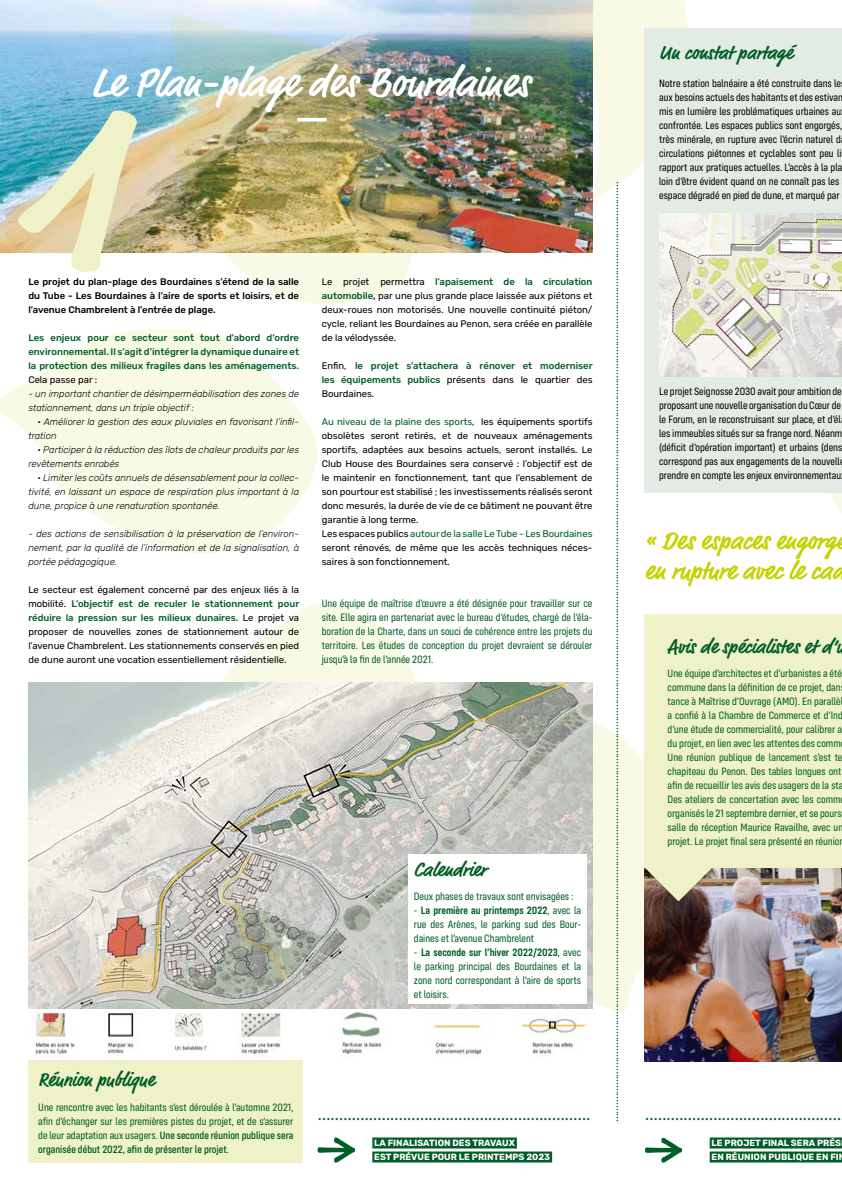
<style>
.page{position:relative;width:842px;height:1191px;background:#fff}
.page>*{position:absolute;margin:0;border:0;box-sizing:border-box;transform-origin:0 0}
.t1{font:700 41px/35px "Market Pro";color:#fff;text-align:center}
.t2{font:700 26px/30px "Market Pro";color:#c5d300}
.t3{font:700 20px "Market Pro";color:#005e27}
.t4{font:700 15px "Market Pro";color:#005e27}
.t5{font:11px/14px "Config Condensed";color:#005e27;text-align:justify}
.t6{font:11px/14px "Config Condensed";color:#000}
.t7{font:700 10px "Market Pro";color:#005e27}
.t8{font:9.5px/14px "Rubik";color:#000;text-align:justify}
.t9{font:italic 300 9.5px/14px "Rubik";color:#000}
.t10{font:500 9.5px/14px "Rubik";color:#005e27;text-align:justify}
.t11{font:500 9.5px/14px "Rubik";color:#000;text-align:justify}
.t12{font:700 9px/14px "Rubik";color:#fff}
.s1{font-weight:500;color:#005e27}
.s2{font-weight:500}
.s3{font-weight:400;color:#000}
.s4{color:#005e27}
.s5{font-weight:600}
</style>
<div class="page">
<img style="left:0;top:0;width:592px;height:252px">
<svg style="left:831px;top:493px;width:11px;height:21px"></svg>
<svg style="left:462px;top:718px;width:183px;height:294px;background:#f6f7e6"></svg>
<svg style="left:221px;top:603px;width:195px;height:79px;fill:#f9fae6"></svg>
<svg style="left:0;top:329px;width:318px;height:224px;fill:#f9fae6"></svg>
<img style="left:168px;top:15px;width:281px;height:289px">
<img style="left:469px;top:0;width:218px;height:199px">
<img style="left:28px;top:682px;width:564px;height:326px">
<div style="left:372px;top:1137px;width:145px;height:11px;background:#005e27"></div>
<div style="left:372px;top:1151px;width:180px;height:11px;background:#005e27"></div>
<svg style="left:317px;top:1137px;width:38px;height:25px"></svg>
<svg style="left:18px;top:111px;width:119px;height:161px;background:#bed2be"></svg>
<div style="left:710px;top:1137px;width:132px;height:11px;background:#005e27"></div>
<div style="left:710px;top:1151px;width:132px;height:11px;background:#005e27"></div>
<svg style="left:645px;top:1137px;width:37px;height:25px"></svg>
<div style="left:645px;top:28px;width:197px;height:465px;background:#e3ece4"></div>
<img style="left:645px;top:868px;width:197px;height:193px">
<svg style="left:645px;top:868px;width:67px;height:33px;background:#b5aa8f"></svg>
<div style="left:645px;top:614px;width:197px;height:254px;background:#eff1c6"></div>
<div style="left:28px;top:1060px;width:275px;height:102px;background:#eff1c6"></div>
<img style="left:659px;top:213px;width:183px;height:163px">
<img style="left:35px;top:1012px;width:552px;height:45px">
<div style="left:408px;top:854px;width:179px;height:149px;background:#fff"></div>
<h3 class="t3" style="left:659px;top:38px;width:135px">Un constat partagé</h3>
<p class="t6" style="left:659px;top:76px;width:185px">Notre station balnéaire a été construite dans le aux besoins actuels des habitants et des estivan mis en lumière les problématiques urbaines au confrontée. Les espaces publics sont engorgés, très minérale, en rupture avec l’écrin naturel d circulations piétonnes et cyclables sont peu li rapport aux pratiques actuelles. L’accès à la pla loin d’être évident quand on ne connaît pas les espace dégradé en pied de dune, et marqué par</p>
<h1 class="t1" style="left:91px;top:67px;width:441px">Le Plan-plage des Bourdaines —</h1>
<p class="t7" style="left:627px;top:181px;width:942px;rotate:90deg">...........................................................................................................................................................................................................................................................................................................................................</p>
<p class="t11" style="left:28px;top:275px;width:272px">Le projet du plan-plage des Bourdaines s’étend de la salle du Tube - Les Bourdaines à l’aire de sports et loisirs, et de l’avenue Chambrelent à l’entrée de plage.</p>
<p class="t10" style="left:28px;top:331px;width:272px">Les enjeux pour ce secteur sont tout d’abord d’ordre environnemental. Il s’agit d’intégrer la dynamique dunaire et la protection des milieux fragiles dans les aménagements.</p>
<p class="t8" style="left:28px;top:373px;width:70px">Cela passe par :</p>
<p class="t9" style="left:28px;top:387px;width:272px">- un important chantier de désimperméabilisation des zones de stationnement, dans un triple objectif :</p>
<p class="t9" style="left:28px;top:415px;width:272px;text-indent:9px">• Améliorer la gestion des eaux pluviales en favorisant l’infil&shy;tration</p>
<p class="t9" style="left:28px;top:443px;width:272px;text-indent:9px">• Participer à la réduction des îlots de chaleur produits par les revêtements enrobés</p>
<p class="t9" style="left:28px;top:471px;width:272px;text-align:justify;text-indent:9px">• Limiter les coûts annuels de désensablement pour la collec&shy;tivité, en laissant un espace de respiration plus important à la dune, propice à une renaturation spontanée.</p>
<p class="t9" style="left:28px;top:527px;width:272px;text-align:justify">- des actions de sensibilisation à la préservation de l’environ&shy;nement, par la qualité de l’information et de la signalisation, à portée pédagogique.</p>
<p class="t8" style="left:28px;top:583px;width:272px">Le secteur est également concerné par des enjeux liés à la mobilité. <span class="s1">L’objectif est de reculer le stationnement pour réduire la pression sur les milieux dunaires.</span> Le projet va proposer de nouvelles zones de stationnement autour de l’avenue Chambrelent. Les stationnements conservés en pied de dune auront une vocation essentiellement résidentielle.</p>
<p class="t8" style="left:322px;top:275px;width:272px">Le projet permettra <span class="s1">l’apaisement de la circulation automobile</span><span class="s2">,</span> par une plus grande place laissée aux piétons et deux-roues non motorisés. Une nouvelle continuité piéton/ cycle, reliant les Bourdaines au Penon, sera créée en parallèle de la vélodyssée.</p>
<p class="t10" style="left:322px;top:359px;width:272px"><span class="s3">Enfin,</span> le projet s’attachera à rénover et moderniser les équipements publics <span class="s3">présents dans le quartier des Bourdaines.</span></p>
<p class="t8" style="left:322px;top:415px;width:272px;text-align:left"><span class="s4">Au niveau de la plaine des sports</span>, les équipements sportifs obsolètes seront retirés, et de nouveaux aménagements sportifs, adaptées aux besoins actuels, seront installés. Le Club House des Bourdaines sera conservé : l’objectif est de le maintenir en fonctionnement, tant que l’ensablement de son pourtour est stabilisé ; les investissements réalisés seront donc mesurés, la durée de vie de ce bâtiment ne pouvant être garantie à long terme.<br>Les espaces publics <span class="s4">autour de la salle Le Tube - Les Bourdaines </span>seront rénovés, de même que les accès techniques néces&shy;saires à son fonctionnement.</p>
<p class="t6" style="left:659px;top:384px;width:185px">Le projet Seignosse 2030 avait pour ambition de proposant une nouvelle organisation du Cœur de le Forum, en le reconstruisant sur place, et d’él les immeubles situés sur sa frange nord. Néanm (déficit d’opération important) et urbains (dens correspond pas aux engagements de la nouvell prendre en compte les enjeux environnementau</p>
<h2 class="t2" style="left:645px;top:526px;width:202px">« Des espaces engorg en rupture avec le cad</h2>
<p class="t5" style="left:322px;top:597px;width:272px">Une équipe de maîtrise d’œuvre a été désignée pour travailler sur ce site. Elle agira en partenariat avec le bureau d’études, chargé de l’éla&shy;boration de la Charte, dans un souci de cohérence entre les projets du territoire. Les études de conception du projet devraient se dérouler jusqu’à la fin de l’année 2021.</p>
<h3 class="t3" style="left:668px;top:632px;width:178px">Avis de spécialistes et d’u</h3>
<p class="t5" style="left:668px;top:666px;width:178px;text-align:left">Une équipe d’architectes et d’urbanistes a été commune dans la définition de ce projet, dan tance à Maîtrise d’Ouvrage (AMO). En parallè a confié à la Chambre de Commerce et d’Ind d’une étude de commercialité, pour calibrer a du projet, en lien avec les attentes des comm Une réunion publique de lancement s’est te chapiteau du Penon. Des tables longues ont afin de recueillir les avis des usagers de la sta Des ateliers de concertation avec les comm organisés le 21 septembre dernier, et se pours salle de réception Maurice Ravailhe, avec un projet. Le projet final sera présenté en réunion</p>
<h3 class="t3" style="left:414px;top:855px;width:74px">Calendrier</h3>
<p class="t5" style="left:414px;top:889px;width:161px">Deux phases de travaux sont envisagées :</p>
<p class="t5" style="left:414px;top:903px;width:169px">- <span class="s5">La première au printemps 2022</span>, avec la rue des Arènes, le parking sud des Bour&shy;daines et l’avenue Chambrelent</p>
<p class="t5" style="left:414px;top:945px;width:169px">- <span class="s5">La seconde sur l’hiver 2022/2023</span>, avec le parking principal des Bourdaines et la zone nord correspondant à l’aire de sports et loisirs.</p>
<h3 class="t3" style="left:38px;top:1065px;width:118px">Réunion publique</h3>
<p class="t5" style="left:38px;top:1100px;width:257px">Une rencontre avec les habitants s’est déroulée à l’automne 2021, afin d’échanger sur les premières pistes du projet, et de s’assurer de leur adaptation aux usagers. <span class="s2">Une seconde réunion publique sera organisée début 2022, afin de présenter le projet</span>.</p>
<h3 class="t4" style="left:317px;top:1104px;width:274px">................................................................</h3>
<p class="t12" style="left:374px;top:1136px;width:177px">LA FINALISATION DES TRAVAUX<br>EST PRÉVUE POUR LE PRINTEMPS 2023</p>
<p class="t12" style="left:712px;top:1136px;width:131px">LE PROJET FINAL SERA PRÉS<br>EN RÉUNION PUBLIQUE EN FI</p>
<h3 class="t4" style="left:645px;top:1104px;width:197px">..............................................</h3>
</div>
